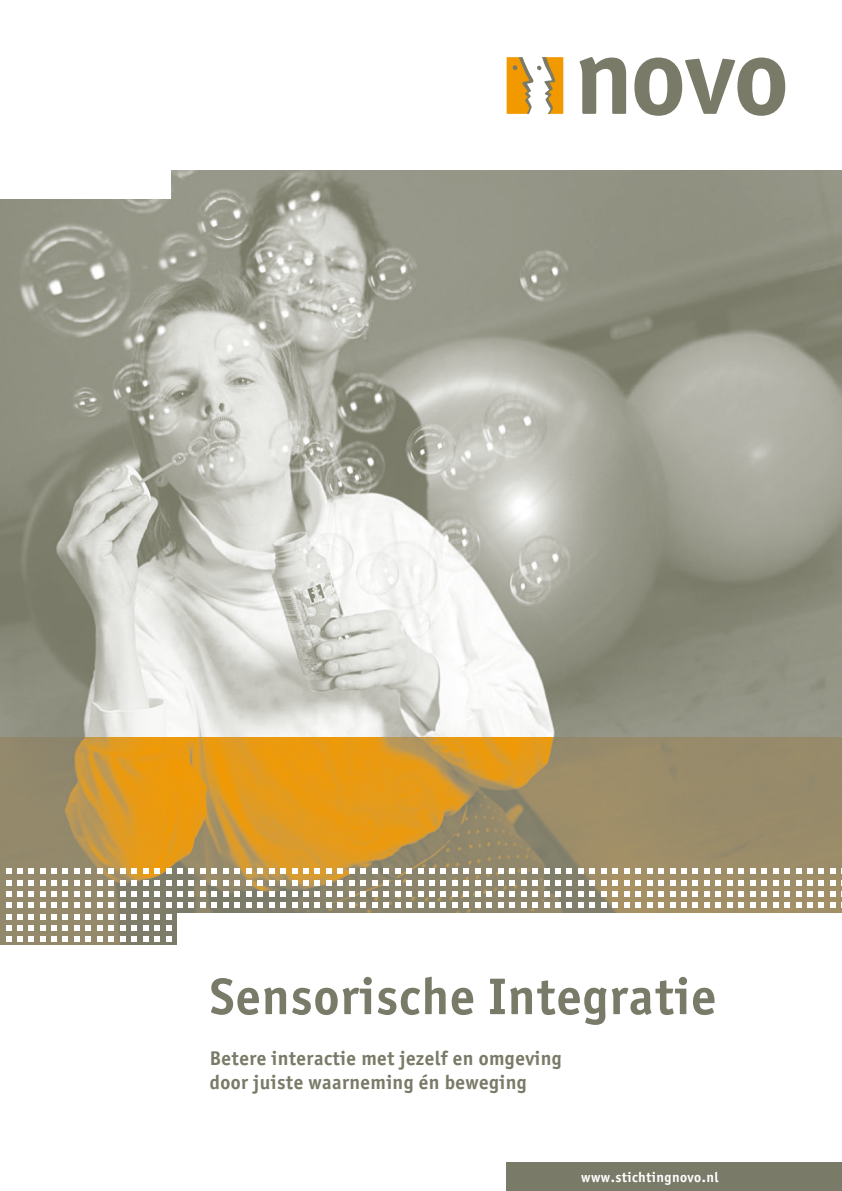
<style>
.page{position:relative;width:842px;height:1191px;background:#fff}
.page>*{position:absolute;margin:0;border:0;box-sizing:border-box;transform-origin:0 0}
.t1{font:700 52px "Office San";letter-spacing:.02em;color:#7a7a68}
.t2{font:700 20px/24px "Office San";letter-spacing:.02em;color:#7a7a68}
.t3{font:700 14.2px "Office San";letter-spacing:.03em;color:#fff}
</style>
<div class="page">
<img style="left:0;top:170px;width:842px;height:567px">
<div style="left:0;top:166px;width:170px;height:32px;background:#fff"></div>
<img style="left:0;top:737px;width:842px;height:207px">
<svg style="left:784px;top:891px;width:6px;height:17px"></svg>
<svg style="left:773px;top:891px;width:5px;height:17px"></svg>
<svg style="left:761px;top:891px;width:6px;height:17px"></svg>
<svg style="left:750px;top:891px;width:5px;height:17px"></svg>
<svg style="left:727px;top:891px;width:17px;height:17px"></svg>
<svg style="left:704px;top:891px;width:17px;height:17px"></svg>
<svg style="left:681px;top:891px;width:17px;height:17px"></svg>
<svg style="left:670px;top:891px;width:5px;height:17px"></svg>
<svg style="left:658px;top:891px;width:6px;height:17px"></svg>
<svg style="left:647px;top:891px;width:5px;height:17px"></svg>
<svg style="left:635px;top:891px;width:6px;height:17px"></svg>
<svg style="left:624px;top:891px;width:5px;height:17px"></svg>
<svg style="left:601px;top:891px;width:17px;height:17px"></svg>
<svg style="left:578px;top:891px;width:17px;height:17px"></svg>
<svg style="left:555px;top:891px;width:17px;height:17px"></svg>
<svg style="left:544px;top:891px;width:5px;height:17px"></svg>
<svg style="left:532px;top:891px;width:6px;height:17px"></svg>
<svg style="left:521px;top:891px;width:5px;height:17px"></svg>
<svg style="left:509px;top:891px;width:6px;height:17px"></svg>
<svg style="left:498px;top:891px;width:5px;height:17px"></svg>
<svg style="left:475px;top:891px;width:17px;height:17px"></svg>
<svg style="left:452px;top:891px;width:17px;height:17px"></svg>
<svg style="left:429px;top:891px;width:17px;height:17px"></svg>
<svg style="left:418px;top:891px;width:5px;height:17px"></svg>
<svg style="left:406px;top:891px;width:6px;height:17px"></svg>
<svg style="left:395px;top:891px;width:5px;height:17px"></svg>
<svg style="left:372px;top:891px;width:17px;height:17px"></svg>
<svg style="left:349px;top:891px;width:17px;height:17px"></svg>
<svg style="left:326px;top:891px;width:17px;height:17px"></svg>
<svg style="left:315px;top:891px;width:5px;height:17px"></svg>
<svg style="left:303px;top:891px;width:6px;height:17px"></svg>
<svg style="left:292px;top:891px;width:5px;height:17px"></svg>
<svg style="left:280px;top:891px;width:6px;height:17px"></svg>
<svg style="left:269px;top:891px;width:5px;height:17px"></svg>
<svg style="left:246px;top:891px;width:17px;height:17px"></svg>
<svg style="left:223px;top:891px;width:17px;height:17px"></svg>
<svg style="left:200px;top:891px;width:17px;height:17px"></svg>
<svg style="left:189px;top:891px;width:5px;height:17px"></svg>
<svg style="left:177px;top:891px;width:6px;height:17px"></svg>
<svg style="left:166px;top:891px;width:5px;height:17px"></svg>
<svg style="left:154px;top:891px;width:6px;height:17px"></svg>
<svg style="left:143px;top:891px;width:5px;height:17px"></svg>
<svg style="left:120px;top:891px;width:17px;height:17px"></svg>
<svg style="left:97px;top:891px;width:17px;height:17px"></svg>
<svg style="left:74px;top:891px;width:17px;height:17px"></svg>
<svg style="left:63px;top:891px;width:5px;height:17px"></svg>
<svg style="left:40px;top:891px;width:17px;height:17px"></svg>
<svg style="left:17px;top:891px;width:17px;height:17px"></svg>
<svg style="left:0;top:891px;width:11px;height:17px"></svg>
<svg style="left:166px;top:914px;width:5px;height:5px"></svg>
<svg style="left:154px;top:914px;width:6px;height:5px"></svg>
<svg style="left:143px;top:914px;width:5px;height:5px"></svg>
<svg style="left:120px;top:914px;width:17px;height:5px"></svg>
<svg style="left:97px;top:914px;width:17px;height:5px"></svg>
<svg style="left:74px;top:914px;width:17px;height:5px"></svg>
<svg style="left:63px;top:914px;width:5px;height:5px"></svg>
<svg style="left:40px;top:914px;width:17px;height:5px"></svg>
<svg style="left:17px;top:914px;width:17px;height:5px"></svg>
<svg style="left:0;top:914px;width:11px;height:5px"></svg>
<svg style="left:166px;top:925px;width:5px;height:17px"></svg>
<svg style="left:154px;top:925px;width:6px;height:17px"></svg>
<svg style="left:143px;top:925px;width:5px;height:17px"></svg>
<svg style="left:120px;top:925px;width:17px;height:17px"></svg>
<svg style="left:97px;top:925px;width:17px;height:17px"></svg>
<svg style="left:74px;top:925px;width:17px;height:17px"></svg>
<svg style="left:63px;top:925px;width:5px;height:17px"></svg>
<svg style="left:40px;top:925px;width:17px;height:17px"></svg>
<svg style="left:17px;top:925px;width:17px;height:17px"></svg>
<svg style="left:0;top:925px;width:11px;height:17px"></svg>
<svg style="left:784px;top:868px;width:6px;height:17px"></svg>
<svg style="left:796px;top:891px;width:5px;height:17px"></svg>
<svg style="left:796px;top:868px;width:5px;height:17px"></svg>
<svg style="left:807px;top:891px;width:17px;height:17px"></svg>
<svg style="left:807px;top:868px;width:17px;height:17px"></svg>
<svg style="left:830px;top:891px;width:12px;height:17px"></svg>
<svg style="left:830px;top:868px;width:12px;height:17px"></svg>
<svg style="left:773px;top:868px;width:5px;height:17px"></svg>
<svg style="left:761px;top:868px;width:6px;height:17px"></svg>
<svg style="left:750px;top:868px;width:5px;height:17px"></svg>
<svg style="left:727px;top:868px;width:17px;height:17px"></svg>
<svg style="left:704px;top:868px;width:17px;height:17px"></svg>
<svg style="left:681px;top:868px;width:17px;height:17px"></svg>
<svg style="left:670px;top:868px;width:5px;height:17px"></svg>
<svg style="left:658px;top:868px;width:6px;height:17px"></svg>
<svg style="left:647px;top:868px;width:5px;height:17px"></svg>
<svg style="left:635px;top:868px;width:6px;height:17px"></svg>
<svg style="left:624px;top:868px;width:5px;height:17px"></svg>
<svg style="left:601px;top:868px;width:17px;height:17px"></svg>
<svg style="left:578px;top:868px;width:17px;height:17px"></svg>
<svg style="left:555px;top:868px;width:17px;height:17px"></svg>
<svg style="left:544px;top:868px;width:5px;height:17px"></svg>
<svg style="left:532px;top:868px;width:6px;height:17px"></svg>
<svg style="left:521px;top:868px;width:5px;height:17px"></svg>
<svg style="left:509px;top:868px;width:6px;height:17px"></svg>
<svg style="left:498px;top:868px;width:5px;height:17px"></svg>
<svg style="left:475px;top:868px;width:17px;height:17px"></svg>
<svg style="left:452px;top:868px;width:17px;height:17px"></svg>
<svg style="left:429px;top:868px;width:17px;height:17px"></svg>
<svg style="left:418px;top:868px;width:5px;height:17px"></svg>
<svg style="left:406px;top:868px;width:6px;height:17px"></svg>
<svg style="left:395px;top:868px;width:5px;height:17px"></svg>
<svg style="left:372px;top:868px;width:17px;height:17px"></svg>
<svg style="left:349px;top:868px;width:17px;height:17px"></svg>
<svg style="left:326px;top:868px;width:17px;height:17px"></svg>
<svg style="left:315px;top:868px;width:5px;height:17px"></svg>
<svg style="left:303px;top:868px;width:6px;height:17px"></svg>
<svg style="left:292px;top:868px;width:5px;height:17px"></svg>
<svg style="left:280px;top:868px;width:6px;height:17px"></svg>
<svg style="left:269px;top:868px;width:5px;height:17px"></svg>
<svg style="left:246px;top:868px;width:17px;height:17px"></svg>
<svg style="left:223px;top:868px;width:17px;height:17px"></svg>
<svg style="left:200px;top:868px;width:17px;height:17px"></svg>
<svg style="left:189px;top:868px;width:5px;height:17px"></svg>
<svg style="left:177px;top:868px;width:6px;height:17px"></svg>
<svg style="left:166px;top:868px;width:5px;height:17px"></svg>
<svg style="left:154px;top:868px;width:6px;height:17px"></svg>
<svg style="left:143px;top:868px;width:5px;height:17px"></svg>
<svg style="left:120px;top:868px;width:17px;height:17px"></svg>
<svg style="left:97px;top:868px;width:17px;height:17px"></svg>
<svg style="left:74px;top:868px;width:17px;height:17px"></svg>
<svg style="left:63px;top:868px;width:5px;height:17px"></svg>
<svg style="left:40px;top:868px;width:17px;height:17px"></svg>
<svg style="left:17px;top:868px;width:17px;height:17px"></svg>
<svg style="left:0;top:868px;width:11px;height:17px"></svg>
<svg style="left:507px;top:57px;width:56px;height:57px"></svg>
<svg style="left:579px;top:57px;width:47px;height:57px"></svg>
<svg style="left:634px;top:58px;width:151px;height:58px"></svg>
<div style="left:177px;top:914px;width:665px;height:53px;background:#fff"></div>
<div style="left:506px;top:1162px;width:336px;height:29px;background:#7a7a68"></div>
<h1 class="t1" style="left:210px;top:964px;width:508px">Sensorische Integratie</h1>
<p class="t2" style="left:210px;top:1046px;width:354px">Betere interactie met jezelf en omgeving door juiste waarneming én beweging</p>
<p class="t3" style="left:581px;top:1168px;width:139px">www.stichtingnovo.nl</p>
</div>
